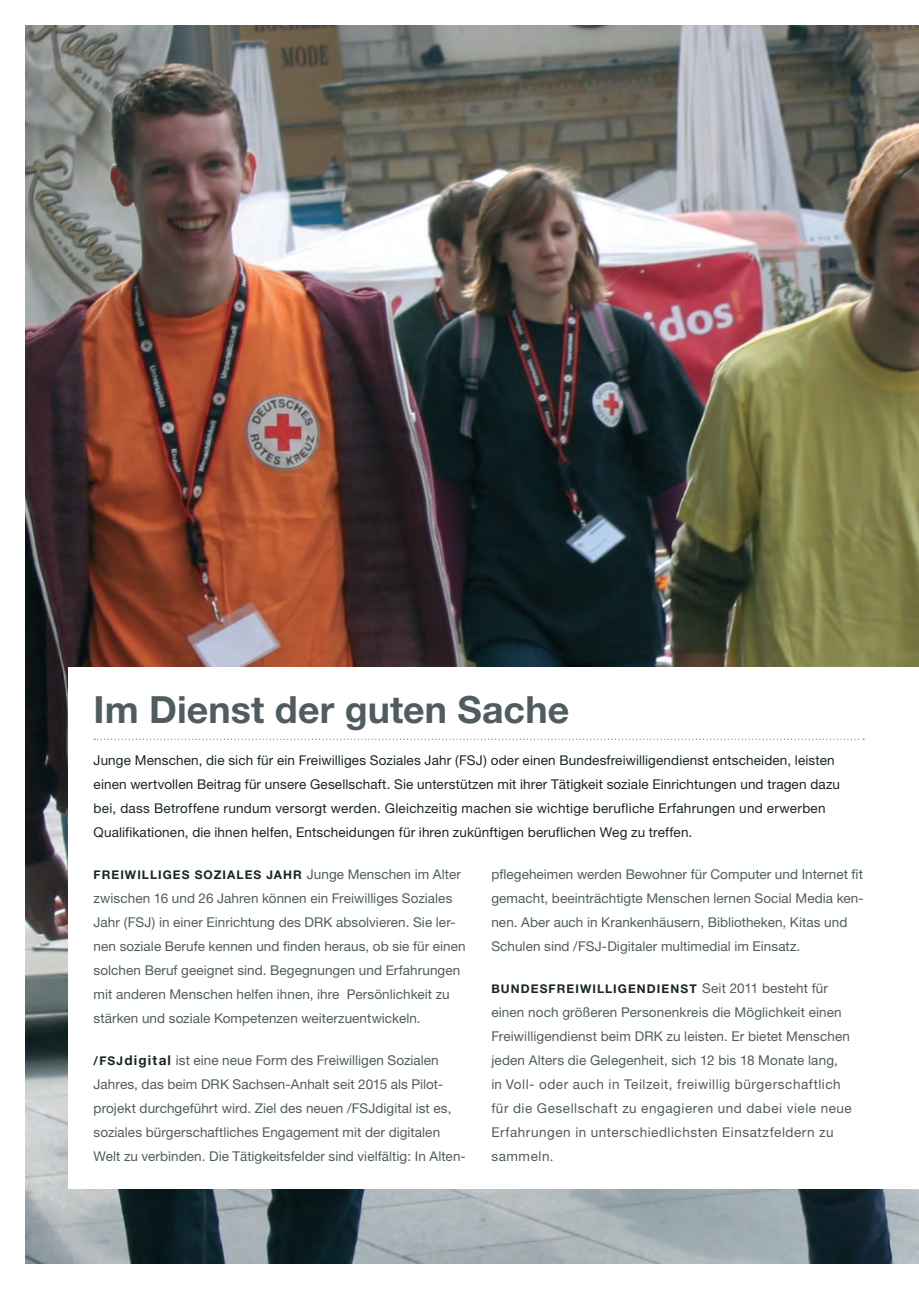
<style>
.page{position:relative;width:919px;height:1289px;background:#fff}
.page>*{position:absolute;margin:0;border:0;box-sizing:border-box;transform-origin:0 0}
.t1{font:700 37.5px "Helvetica Neue";letter-spacing:.005em;color:#505c60}
.t2{font:13.5px/24px "Helvetica Neue";letter-spacing:.005em;color:#505c60}
.t3{font:13.5px/24px "Helvetica Neue";letter-spacing:.01em;color:#1a2528}
.t4{font:13.5px/24px "Helvetica Neue";letter-spacing:.025em;color:#505c60}
.t5{font:700 12px "Helvetica Neue";letter-spacing:.09em;color:#1a2528}
.s1{font-weight:400;font-size:13.5px;color:#505c60}
.s2{font-weight:700;font-size:12px;color:#1a2528}
.s3{font-weight:700;color:#1a2528}
</style>
<div class="page">
<img style="left:26px;top:26px;width:892px;height:1237px">
<div style="left:68px;top:668px;width:850px;height:520px;background:#fff"></div>
<svg style="left:94px;top:738px;width:770px;height:1px"></svg>
<h1 class="t1" style="left:94px;top:686px;width:477px">Im Dienst der guten Sache</h1>
<p class="t3" style="left:94px;top:747px;width:748px">Junge Menschen, die sich für ein Freiwilliges Soziales Jahr (FSJ) oder einen Bundesfreiwilligendienst entscheiden, leisten einen wertvollen Beitrag für unsere Gesellschaft. Sie unterstützen mit ihrer Tätigkeit soziale Einrichtungen und tragen dazu bei, dass Betroffene rundum versorgt werden. Gleichzeitig machen sie wichtige berufliche Erfahrungen und erwerben Qualifikationen, die ihnen helfen, Entscheidungen für ihren zukünftigen beruflichen Weg zu treffen.</p>
<p class="t2" style="left:491px;top:862px;width:374px">pflegeheimen werden Bewohner für Computer und Internet fit gemacht, beeinträchtigte Menschen lernen Social Media ken&shy;nen. Aber auch in Krankenhäusern, Bibliotheken, Kitas und Schulen sind /FSJ-Digitaler multimedial im Einsatz.</p>
<p class="t5" style="left:491px;top:981px;width:338px">BUNDESFREIWILLIGENDIENST <span class="s1">Seit 2011 besteht für</span></p>
<p class="t4" style="left:491px;top:1000px;width:362px">einen noch größeren Personenkreis die Möglichkeit einen Freiwilligendienst beim DRK zu leisten. Er bietet Menschen jeden Alters die Gelegenheit, sich 12 bis 18 Monate lang,<br>in Voll- oder auch in Teilzeit, freiwillig bürgerschaftlich für die Gesellschaft zu engagieren und dabei viele neue Erfahrungen in unterschiedlichsten Einsatzfeldern zu sammeln.</p>
<p class="t5" style="left:94px;top:867px;width:369px">FREIWILLIGES SOZIALES JAHR <span class="s1">Junge Menschen im Alter</span></p>
<p class="t2" style="left:94px;top:886px;width:373px">zwischen 16 und 26 Jahren können ein Freiwilliges Soziales Jahr (FSJ) in einer Einrichtung des DRK absolvieren. Sie ler&shy;nen soziale Berufe kennen und finden heraus, ob sie für einen solchen Beruf geeignet sind. Begegnungen und Erfahrungen mit anderen Menschen helfen ihnen, ihre Persönlichkeit zu stärken und soziale Kompetenzen weiterzuentwickeln.</p>
<p class="t2" style="left:94px;top:1048px;width:374px"><span class="s2">/FSJ</span><span class="s3">digital</span> ist eine neue Form des Freiwilligen Sozialen Jahres, das beim DRK Sachsen-Anhalt seit 2015 als Pilot&shy;projekt durchgeführt wird. Ziel des neuen /FSJdigital ist es, soziales bürgerschaftliches Engagement mit der digitalen Welt zu verbinden. Die Tätigkeitsfelder sind vielfältig: In Alten-</p>
</div>
